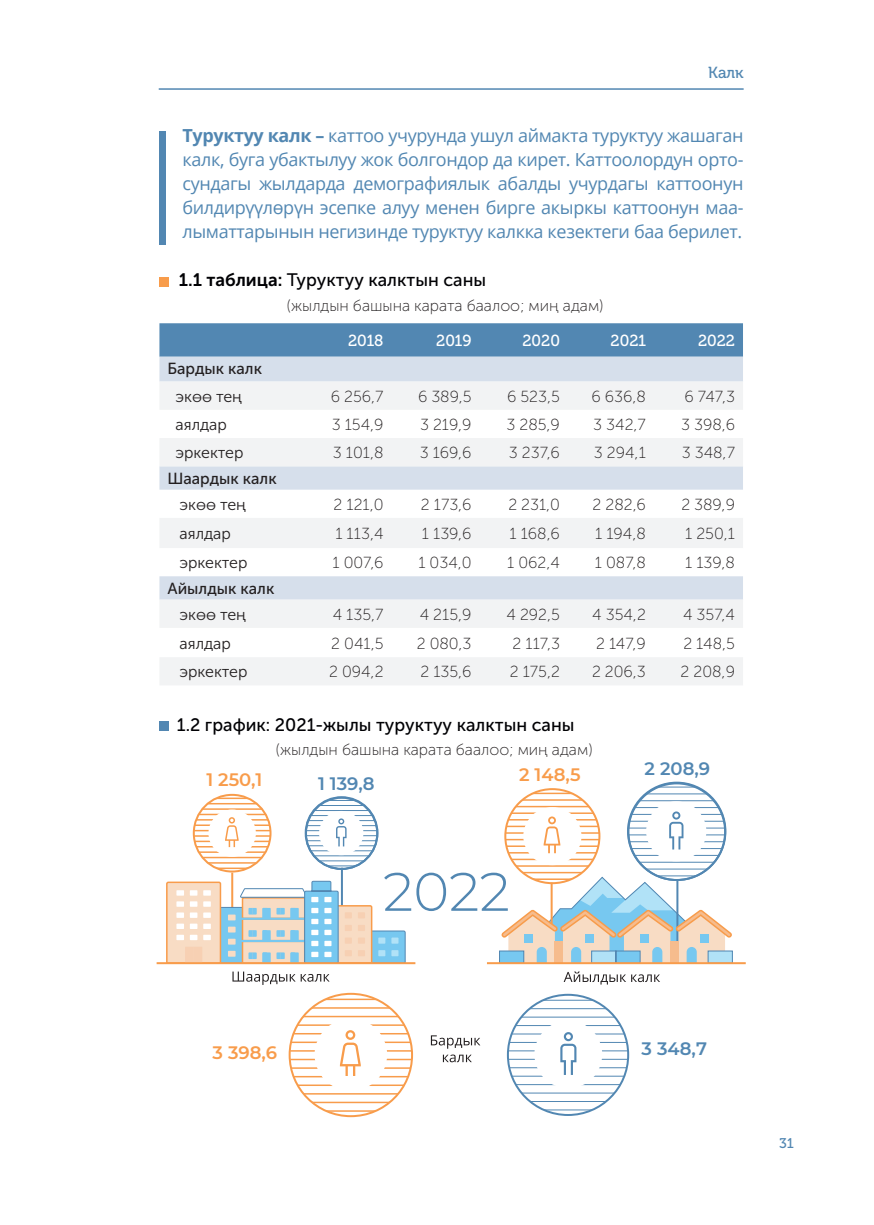
<style>
.page{position:relative;width:874px;height:1225px;background:#fff}
.page>*{position:absolute;margin:0;border:0;box-sizing:border-box;transform-origin:0 0}
.t1{font:300 54px "Montserrat";color:#5287b2}
.t2{font:18px/24px "Open Sans";letter-spacing:-.02em;color:#5287b2;text-align:justify}
.t3{font:18px "Museo Sans Cyrl 500";color:#010104}
.t4{font:600 18px "Montserrat";color:#f89c4b}
.t5{font:600 18px "Montserrat";color:#5287b2}
.t6{font:16px "Museo Sans Cyrl 100";color:#231f20}
.t7{font:16px "Museo Sans Cyrl 300";color:#231f20}
.t8{font:16px "Museo Sans Cyrl 500";color:#231f20}
.t9{font:16px "Museo Cyrl 500";color:#fff}
.t10{font:16px "Museo Cyrl 500";color:#5287b2}
.t11{font:14px "Museo Cyrl 500";color:#5287b2}
.s1{font-weight:700}
.s2{font-family:"Museo Sans Cyrl 700"}
</style>
<div class="page">
<hr style="left:159px;top:88px;width:584px;height:2px;background:#5287b2">
<div style="left:159px;top:131px;width:7px;height:113px;background:#5287b2"></div>
<div style="left:159px;top:323px;width:583px;height:34px;background:#5287b2"></div>
<div style="left:159px;top:357px;width:583px;height:24px;background:#d6dfeb"></div>
<svg style="left:159px;top:381px;width:583px;height:304px;fill:#f2f3f4"></svg>
<div style="left:159px;top:277px;width:9px;height:9px;background:#f89c4b"></div>
<div style="left:159px;top:721px;width:9px;height:9px;background:#5287b2"></div>
<hr style="left:231px;top:872px;width:2px;height:88px;background:#f89c4b">
<hr style="left:341px;top:867px;width:2px;height:93px;background:#5287b2">
<hr style="left:194px;top:797px;width:76px;height:2px;background:#f89c4b">
<hr style="left:194px;top:803px;width:76px;height:1px;background:#f89c4b">
<hr style="left:194px;top:808px;width:76px;height:2px;background:#f89c4b">
<hr style="left:194px;top:813px;width:76px;height:2px;background:#f89c4b">
<hr style="left:194px;top:819px;width:76px;height:1px;background:#f89c4b">
<hr style="left:194px;top:824px;width:76px;height:2px;background:#f89c4b">
<hr style="left:194px;top:830px;width:76px;height:1px;background:#f89c4b">
<hr style="left:194px;top:835px;width:76px;height:1px;background:#f89c4b">
<hr style="left:194px;top:840px;width:76px;height:2px;background:#f89c4b">
<hr style="left:194px;top:846px;width:76px;height:1px;background:#f89c4b">
<hr style="left:194px;top:851px;width:76px;height:2px;background:#f89c4b">
<hr style="left:194px;top:856px;width:76px;height:2px;background:#f89c4b">
<hr style="left:194px;top:862px;width:76px;height:1px;background:#f89c4b">
<hr style="left:194px;top:867px;width:76px;height:2px;background:#f89c4b">
<div style="left:193px;top:794px;width:78px;height:78px;border:2px solid #f89c4b;border-radius:50%"></div>
<div style="left:305px;top:796px;width:73px;height:74px;border:2px solid #5287b2;border-radius:50%"></div>
<div style="left:208px;top:809px;width:48px;height:48px;background:#fff;border-radius:50%"></div>
<svg style="left:225px;top:817px;width:13px;height:30px"></svg>
<svg style="left:305px;top:799px;width:72px;height:68px"></svg>
<svg style="left:289px;top:998px;width:123px;height:114px"></svg>
<svg style="left:507px;top:999px;width:121px;height:112px"></svg>
<svg style="left:499px;top:786px;width:234px;height:176px"></svg>
<div style="left:639px;top:937px;width:7px;height:6px;background:#77c8f0"></div>
<svg style="left:166px;top:880px;width:240px;height:82px"></svg>
<div style="left:324px;top:929px;width:7px;height:6px;background:#fff"></div>
<div style="left:311px;top:929px;width:7px;height:6px;background:#fff"></div>
<div style="left:324px;top:940px;width:7px;height:6px;background:#fff"></div>
<div style="left:311px;top:940px;width:7px;height:6px;background:#fff"></div>
<div style="left:324px;top:951px;width:7px;height:6px;background:#fff"></div>
<div style="left:311px;top:951px;width:7px;height:6px;background:#fff"></div>
<div style="left:358px;top:912px;width:7px;height:6px;background:#f7d0b3"></div>
<div style="left:344px;top:912px;width:8px;height:6px;background:#f7d0b3"></div>
<div style="left:358px;top:925px;width:7px;height:6px;background:#f7d0b3"></div>
<div style="left:344px;top:925px;width:8px;height:6px;background:#f7d0b3"></div>
<div style="left:358px;top:937px;width:7px;height:6px;background:#f7d0b3"></div>
<div style="left:344px;top:937px;width:8px;height:6px;background:#f7d0b3"></div>
<div style="left:358px;top:950px;width:7px;height:6px;background:#f7d0b3"></div>
<div style="left:344px;top:950px;width:8px;height:6px;background:#f7d0b3"></div>
<div style="left:391px;top:937px;width:7px;height:6px;background:#b1e2f7"></div>
<div style="left:378px;top:937px;width:7px;height:6px;background:#b1e2f7"></div>
<div style="left:391px;top:950px;width:7px;height:6px;background:#b1e2f7"></div>
<div style="left:378px;top:950px;width:7px;height:6px;background:#b1e2f7"></div>
<hr style="left:156px;top:962px;width:259px;height:2px;background:#f89c4b">
<hr style="left:486px;top:962px;width:259px;height:2px;background:#f89c4b">
<svg style="left:232px;top:971px;width:97px;height:14px"></svg>
<svg style="left:563px;top:971px;width:96px;height:13px"></svg>
<svg style="left:430px;top:1035px;width:50px;height:13px"></svg>
<svg style="left:442px;top:1054px;width:29px;height:8px"></svg>
<p class="t10" style="left:708px;top:64px;width:37px">Калк</p>
<p class="t2" style="left:182px;top:123px;width:562px"><span class="s1">Туруктуу калк –</span> каттоо учурунда ушул аймакта туруктуу жашаган калк, буга убактылуу жок болгондор да кирет. Каттоолордун орто&shy;сундагы жылдарда демографиялык абалды учурдагы каттоонун билдирүүлөрүн эсепке алуу менен бирге акыркы каттоонун маа&shy;лыматтарынын негизинде туруктуу калкка кезектеги баа берилет.</p>
<p class="t3" style="left:179px;top:270px;width:309px"><span class="s2">1.1 таблица:</span> Туруктуу калктын саны</p>
<p class="t6" style="left:287px;top:296px;width:318px">(жылдын башына карата баалоо; миң адам)</p>
<p class="t9" style="left:348px;top:332px;width:37px">2018</p>
<p class="t9" style="left:436px;top:332px;width:37px">2019</p>
<p class="t9" style="left:522px;top:332px;width:39px">2020</p>
<p class="t9" style="left:610px;top:332px;width:37px">2021</p>
<p class="t9" style="left:697px;top:332px;width:38px">2022</p>
<p class="t8" style="left:167px;top:360px;width:96px">Бардык калк</p>
<p class="t7" style="left:175px;top:387px;width:68px">экѳѳ тең</p>
<p class="t6" style="left:331px;top:388px;width:54px">6 256,7</p>
<p class="t6" style="left:418px;top:388px;width:55px">6 389,5</p>
<p class="t6" style="left:507px;top:388px;width:54px">6 523,5</p>
<p class="t6" style="left:591px;top:388px;width:56px">6 636,8</p>
<p class="t6" style="left:684px;top:388px;width:52px">6 747,3</p>
<p class="t7" style="left:175px;top:416px;width:53px">аялдар</p>
<p class="t6" style="left:331px;top:416px;width:53px">3 154,9</p>
<p class="t6" style="left:420px;top:416px;width:53px">3 219,9</p>
<p class="t6" style="left:506px;top:416px;width:55px">3 285,9</p>
<p class="t6" style="left:593px;top:416px;width:54px">3 342,7</p>
<p class="t6" style="left:680px;top:416px;width:55px">3 398,6</p>
<p class="t7" style="left:175px;top:444px;width:70px">эркектер</p>
<p class="t6" style="left:333px;top:444px;width:52px">3 101,8</p>
<p class="t6" style="left:420px;top:444px;width:53px">3 169,6</p>
<p class="t6" style="left:508px;top:444px;width:52px">3 237,6</p>
<p class="t6" style="left:593px;top:444px;width:53px">3 294,1</p>
<p class="t6" style="left:681px;top:444px;width:55px">3 348,7</p>
<p class="t8" style="left:167px;top:470px;width:111px">Шаардык калк</p>
<p class="t7" style="left:179px;top:495px;width:68px">экѳѳ тең</p>
<p class="t6" style="left:333px;top:496px;width:51px">2 121,0</p>
<p class="t6" style="left:421px;top:496px;width:52px">2 173,6</p>
<p class="t6" style="left:508px;top:496px;width:53px">2 231,0</p>
<p class="t6" style="left:592px;top:496px;width:55px">2 282,6</p>
<p class="t6" style="left:681px;top:496px;width:55px">2 389,9</p>
<p class="t7" style="left:179px;top:525px;width:53px">аялдар</p>
<p class="t6" style="left:335px;top:525px;width:50px">1 113,4</p>
<p class="t6" style="left:421px;top:525px;width:51px">1 139,6</p>
<p class="t6" style="left:509px;top:525px;width:52px">1 168,6</p>
<p class="t6" style="left:594px;top:525px;width:52px">1 194,8</p>
<p class="t6" style="left:684px;top:525px;width:51px">1 250,1</p>
<p class="t7" style="left:179px;top:554px;width:70px">эркектер</p>
<p class="t6" style="left:332px;top:554px;width:53px">1 007,6</p>
<p class="t6" style="left:418px;top:554px;width:55px">1 034,0</p>
<p class="t6" style="left:507px;top:554px;width:54px">1 062,4</p>
<p class="t6" style="left:594px;top:554px;width:52px">1 087,8</p>
<p class="t6" style="left:684px;top:554px;width:51px">1 139,8</p>
<p class="t8" style="left:167px;top:580px;width:108px">Айылдык калк</p>
<p class="t7" style="left:179px;top:605px;width:68px">экѳѳ тең</p>
<p class="t6" style="left:332px;top:606px;width:52px">4 135,7</p>
<p class="t6" style="left:419px;top:606px;width:53px">4 215,9</p>
<p class="t6" style="left:506px;top:606px;width:55px">4 292,5</p>
<p class="t6" style="left:592px;top:606px;width:55px">4 354,2</p>
<p class="t6" style="left:682px;top:606px;width:53px">4 357,4</p>
<p class="t7" style="left:179px;top:634px;width:53px">аялдар</p>
<p class="t6" style="left:331px;top:634px;width:54px">2 041,5</p>
<p class="t6" style="left:416px;top:634px;width:56px">2 080,3</p>
<p class="t6" style="left:512px;top:634px;width:49px">2 117,3</p>
<p class="t6" style="left:596px;top:634px;width:51px">2 147,9</p>
<p class="t6" style="left:683px;top:634px;width:53px">2 148,5</p>
<p class="t7" style="left:179px;top:663px;width:70px">эркектер</p>
<p class="t6" style="left:329px;top:663px;width:56px">2 094,2</p>
<p class="t6" style="left:420px;top:663px;width:53px">2 135,6</p>
<p class="t6" style="left:509px;top:663px;width:52px">2 175,2</p>
<p class="t6" style="left:591px;top:663px;width:55px">2 206,3</p>
<p class="t6" style="left:680px;top:663px;width:56px">2 208,9</p>
<p class="t3" style="left:177px;top:714px;width:399px">1.2 график: 2021-жылы туруктуу калктын саны</p>
<p class="t6" style="left:276px;top:740px;width:318px">(жылдын башына карата баалоо; миң адам)</p>
<p class="t4" style="left:206px;top:767px;width:57px">1 250,1</p>
<p class="t5" style="left:318px;top:771px;width:58px">1 139,8</p>
<p class="t4" style="left:519px;top:762px;width:63px">2 148,5</p>
<p class="t5" style="left:644px;top:755px;width:67px">2 208,9</p>
<h1 class="t1" style="left:383px;top:855px;width:128px">2022</h1>
<p class="t4" style="left:212px;top:1040px;width:66px">3 398,6</p>
<p class="t5" style="left:641px;top:1036px;width:67px">3 348,7</p>
<p class="t11" style="left:778px;top:1135px;width:16px">31</p>
</div>
